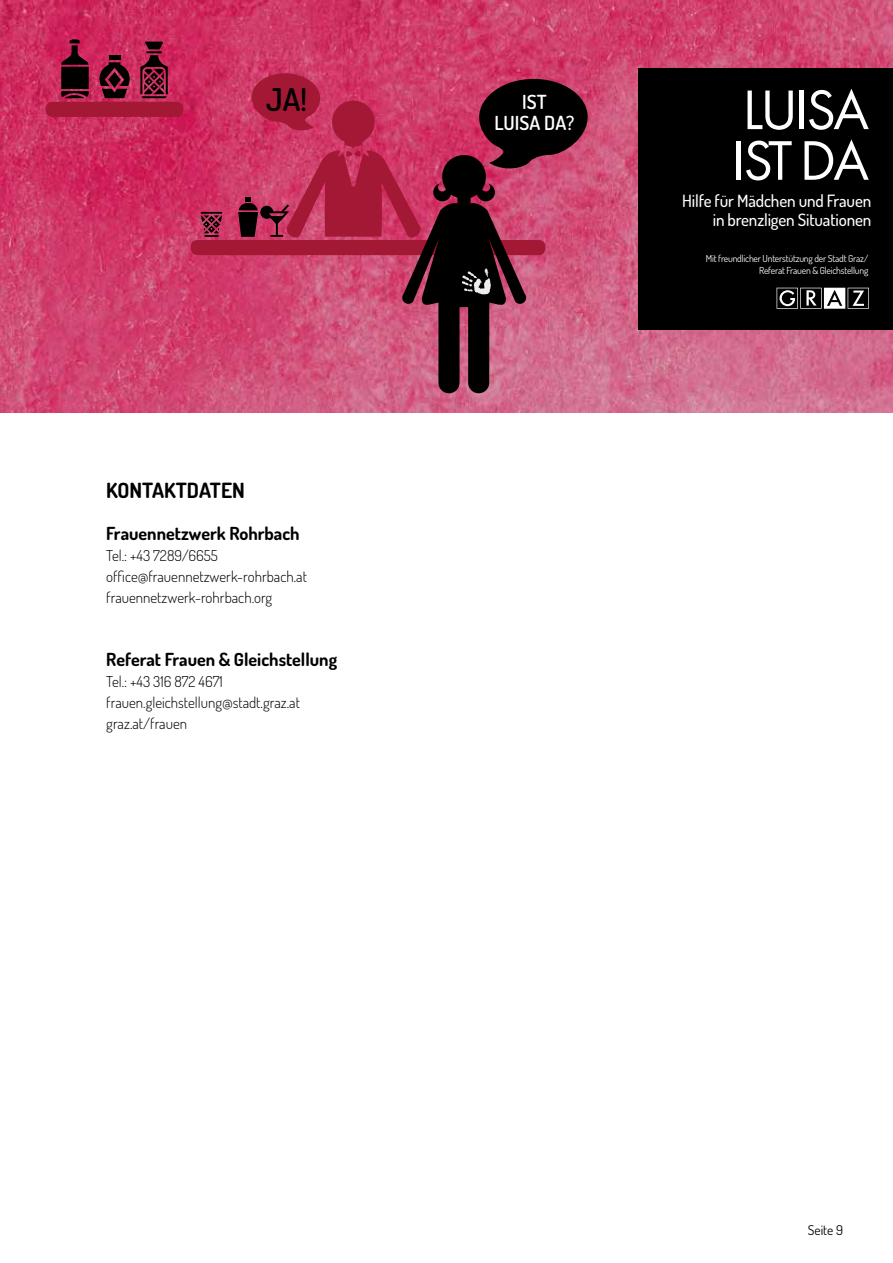
<style>
.page{position:relative;width:893px;height:1263px;background:#fff}
.page>*{position:absolute;margin:0;border:0;box-sizing:border-box;transform-origin:0 0}
.t1{font:57.75px/50.7px "Futura PT";letter-spacing:-.05em;color:#fff}
.t2{font:600 31.35px "Dosis";color:#000}
.t3{font:700 21px "Dosis";color:#000}
.t4{font:600 19.5px/21.1px "Dosis";color:#fff;text-align:center}
.t5{font:700 18px "Dosis";color:#000}
.t6{font:500 16.95px/18.9px "Dosis";letter-spacing:-.01em;color:#fff;text-align:right}
.t7{font:300 15px/21px "Dosis";color:#000}
.t8{font:13.5px "Dosis";color:#000}
.t9{font:9.6px/11.9px "Dosis";letter-spacing:-.02em;color:#fff;text-align:right}
</style>
<div class="page">
<img style="left:0;top:0;width:893px;height:412px">
<div style="left:638px;top:68px;width:255px;height:262px;background:#000"></div>
<svg style="left:777px;top:288px;width:92px;height:21px"></svg>
<div style="left:46px;top:102px;width:137px;height:15px;background:#a31834;border-radius:7px"></div>
<svg style="left:140px;top:42px;width:28px;height:56px;background:#6d1933"></svg>
<svg style="left:98px;top:62px;width:33px;height:36px"></svg>
<div style="left:109px;top:55px;width:11px;height:5px;background:#000"></div>
<svg style="left:61px;top:39px;width:28px;height:26px"></svg>
<div style="left:61px;top:67px;width:28px;height:22px;background:#000"></div>
<svg style="left:61px;top:91px;width:28px;height:7px"></svg>
<div style="left:191px;top:240px;width:354px;height:15px;background:#a31834;border-radius:7px"></div>
<svg style="left:201px;top:212px;width:21px;height:25px"></svg>
<svg style="left:238px;top:73px;width:350px;height:320px;background:#a63959"></svg>
<h2 class="t2" style="left:266px;top:79px;width:42px">JA!</h2>
<h3 class="t4" style="left:495px;top:91px;width:81px">IST<br>LUISA DA?</h3>
<h3 class="t3" style="left:106px;top:477px;width:140px">KONTAKTDATEN</h3>
<p class="t5" style="left:106px;top:522px;width:195px">Frauennetzwerk Rohrbach</p>
<p class="t7" style="left:106px;top:544px;width:202px">Tel.: +43 7289/6655 office@frauennetzwerk-rohrbach.at frauennetzwerk-rohrbach.org</p>
<p class="t5" style="left:106px;top:648px;width:232px">Referat Frauen &amp; Gleichstellung</p>
<p class="t7" style="left:106px;top:670px;width:195px">Tel.: +43 316 872 4671 frauen.gleichstellung@stadt.graz.at graz.at/frauen</p>
<h1 class="t1" style="left:732px;top:84px;width:139px">LUISA<br>IST DA</h1>
<p class="t6" style="left:682px;top:191px;width:191px">Hilfe für Mädchen und Frauen in brenzligen Situationen</p>
<p class="t9" style="left:706px;top:252px;width:164px">Mit freundlicher Unterstützung der Stadt Graz/<br>Referat Frauen &amp; Gleichstellung</p>
<p class="t8" style="left:808px;top:1221px;width:37px">Seite 9</p>
</div>
